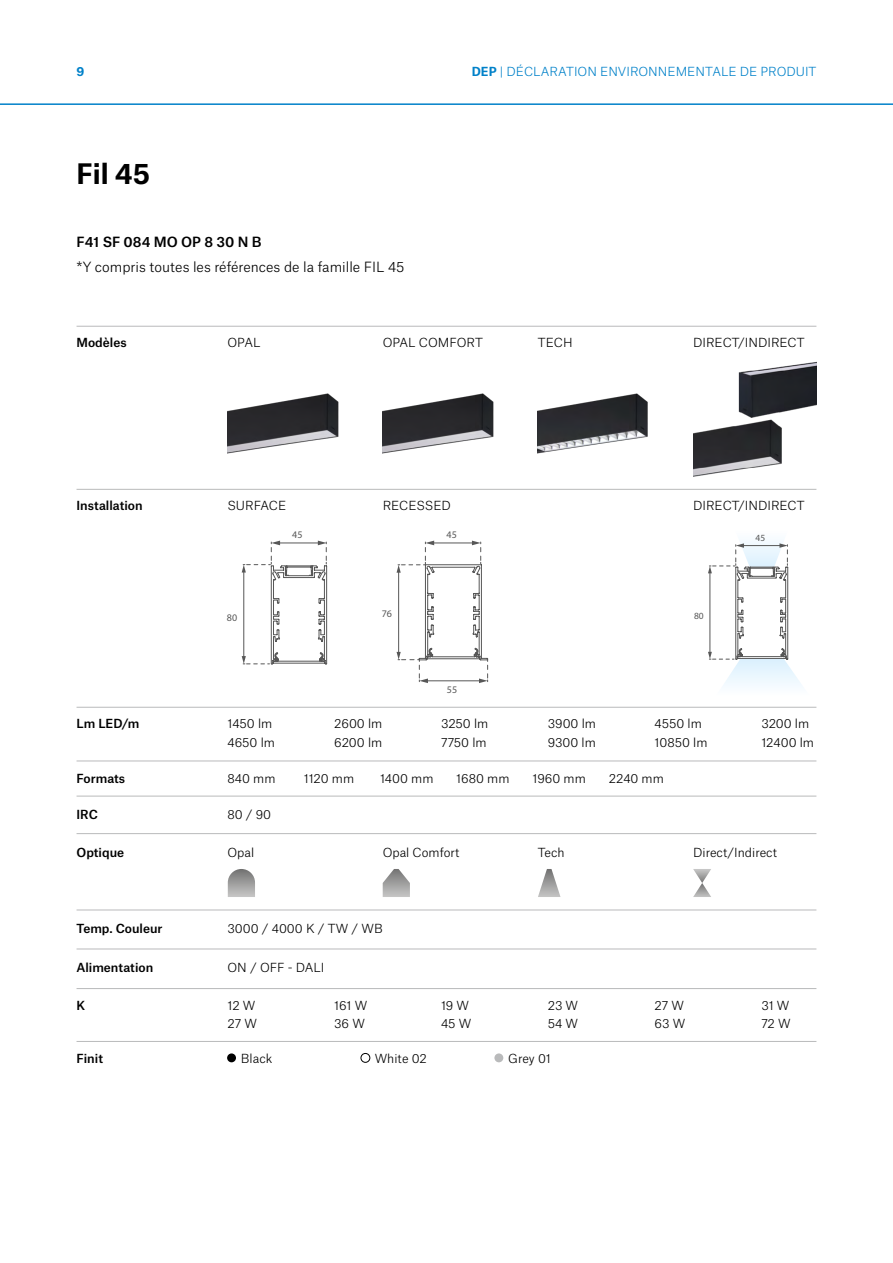
<style>
.page{position:relative;width:893px;height:1263px;background:#fff}
.page>*{position:absolute;margin:0;border:0;box-sizing:border-box;transform-origin:0 0}
.t1{font:700 27px "Atlas Grotesk";color:#000}
.t2{font:300 13.5px "Atlas Grotesk";color:#000}
.t3{font:500 13.5px "Atlas Grotesk";color:#000}
.t4{font:300 12px/19.2px "Atlas Grotesk";color:#000}
.t5{font:500 12px "Atlas Grotesk";color:#000}
.t6{font:300 12px "Atlas Grotesk";color:#0081c9}
.t7{font:700 12px "Atlas Grotesk";color:#0081c9}
.t8{font:10.05px "Myriad Pro";color:#575757}
.t9{font:9.45px "Myriad Pro";color:#575757}
.s1{font-weight:700}
</style>
<div class="page">
<hr style="left:0;top:103px;width:893px;height:2px;background:#0081c9">
<hr style="left:77px;top:326px;width:739px;height:1px;background:#b9babb">
<hr style="left:77px;top:489px;width:739px;height:1px;background:#b9babb">
<hr style="left:77px;top:707px;width:739px;height:1px;background:#b9babb">
<hr style="left:77px;top:988px;width:739px;height:1px;background:#b9babb">
<hr style="left:77px;top:1041px;width:739px;height:1px;background:#b9babb">
<hr style="left:77px;top:761px;width:739px;height:1px;background:#b9babb">
<hr style="left:77px;top:796px;width:739px;height:1px;background:#b9babb">
<hr style="left:77px;top:909px;width:739px;height:1px;background:#b9babb">
<hr style="left:77px;top:948px;width:739px;height:1px;background:#b9babb">
<hr style="left:77px;top:833px;width:739px;height:1px;background:#b9babb">
<svg style="left:228px;top:869px;width:27px;height:28px"></svg>
<svg style="left:383px;top:869px;width:27px;height:28px"></svg>
<svg style="left:538px;top:869px;width:22px;height:28px"></svg>
<svg style="left:693px;top:869px;width:18px;height:28px"></svg>
<div style="left:227px;top:1053px;width:9px;height:9px;background:#000;border-radius:50%"></div>
<div style="left:361px;top:1053px;width:9px;height:9px;border:1px solid #000;border-radius:50%"></div>
<div style="left:494px;top:1053px;width:9px;height:9px;background:#b9babb;border-radius:50%"></div>
<img style="left:227px;top:393px;width:112px;height:61px">
<img style="left:383px;top:393px;width:111px;height:61px">
<img style="left:538px;top:393px;width:110px;height:61px">
<img style="left:693px;top:362px;width:123px;height:115px">
<svg style="left:242px;top:541px;width:85px;height:124px"></svg>
<svg style="left:397px;top:541px;width:91px;height:142px"></svg>
<svg style="left:708px;top:541px;width:94px;height:145px"></svg>
<p class="t7" style="left:77px;top:62px;width:9px">9</p>
<p class="t6" style="left:472px;top:62px;width:346px"><span class="s1">DEP</span> | DÉCLARATION ENVIRONNEMENTALE DE PRODUIT</p>
<h1 class="t1" style="left:77px;top:151px;width:75px">Fil 45</h1>
<p class="t3" style="left:77px;top:231px;width:186px">F41 SF 084 MO OP 8 30 N B</p>
<p class="t2" style="left:77px;top:256px;width:329px">*Y compris toutes les références de la famille FIL 45</p>
<p class="t5" style="left:77px;top:333px;width:52px">Modèles</p>
<p class="t4" style="left:227px;top:332px;width:35px">OPAL</p>
<p class="t4" style="left:383px;top:332px;width:102px">OPAL COMFORT</p>
<p class="t4" style="left:538px;top:332px;width:36px">TECH</p>
<p class="t4" style="left:693px;top:332px;width:113px">DIRECT/INDIRECT</p>
<p class="t5" style="left:77px;top:496px;width:68px">Installation</p>
<p class="t4" style="left:227px;top:495px;width:60px">SURFACE</p>
<p class="t4" style="left:383px;top:495px;width:70px">RECESSED</p>
<p class="t4" style="left:693px;top:495px;width:113px">DIRECT/INDIRECT</p>
<p class="t8" style="left:292px;top:528px;width:12px">45</p>
<p class="t8" style="left:447px;top:528px;width:12px">45</p>
<p class="t9" style="left:755px;top:532px;width:11px">45</p>
<p class="t8" style="left:227px;top:611px;width:12px">80</p>
<p class="t8" style="left:382px;top:607px;width:12px">76</p>
<p class="t9" style="left:694px;top:610px;width:11px">80</p>
<p class="t8" style="left:447px;top:683px;width:12px">55</p>
<p class="t5" style="left:77px;top:714px;width:64px">Lm LED/m</p>
<p class="t4" style="left:227px;top:713px;width:49px">1450 lm<br>4650 lm</p>
<p class="t4" style="left:334px;top:713px;width:50px">2600 lm<br>6200 lm</p>
<p class="t4" style="left:441px;top:713px;width:49px">3250 lm<br>7750 lm</p>
<p class="t4" style="left:548px;top:713px;width:50px">3900 lm<br>9300 lm</p>
<p class="t4" style="left:655px;top:713px;width:54px">4550 lm<br>10850 lm</p>
<p class="t4" style="left:761px;top:713px;width:54px">3200 lm<br>12400 lm</p>
<p class="t5" style="left:77px;top:769px;width:50px">Formats</p>
<p class="t5" style="left:77px;top:805px;width:23px">IRC</p>
<p class="t4" style="left:227px;top:768px;width:50px">840 mm</p>
<p class="t4" style="left:227px;top:804px;width:45px">80 / 90</p>
<p class="t4" style="left:304px;top:768px;width:52px">1120 mm</p>
<p class="t4" style="left:380px;top:768px;width:55px">1400 mm</p>
<p class="t4" style="left:456px;top:768px;width:55px">1680 mm</p>
<p class="t4" style="left:533px;top:768px;width:55px">1960 mm</p>
<p class="t4" style="left:609px;top:768px;width:57px">2240 mm</p>
<p class="t5" style="left:77px;top:842px;width:49px">Optique</p>
<p class="t4" style="left:227px;top:841px;width:28px">Opal</p>
<p class="t4" style="left:383px;top:841px;width:78px">Opal Comfort</p>
<p class="t4" style="left:538px;top:841px;width:28px">Tech</p>
<p class="t4" style="left:693px;top:841px;width:86px">Direct/Indirect</p>
<p class="t5" style="left:77px;top:919px;width:88px">Temp. Couleur</p>
<p class="t5" style="left:77px;top:958px;width:78px">Alimentation</p>
<p class="t4" style="left:227px;top:918px;width:157px">3000 / 4000 K / TW / WB</p>
<p class="t4" style="left:227px;top:957px;width:99px">ON / OFF - DALI</p>
<p class="t5" style="left:77px;top:995px;width:10px">K</p>
<p class="t4" style="left:227px;top:995px;width:31px;line-height:18px">12 W<br>27 W</p>
<p class="t4" style="left:334px;top:995px;width:35px;line-height:18px">161 W<br>36 W</p>
<p class="t4" style="left:441px;top:995px;width:32px;line-height:18px">19 W<br>45 W</p>
<p class="t4" style="left:548px;top:995px;width:32px;line-height:18px">23 W<br>54 W</p>
<p class="t4" style="left:655px;top:995px;width:32px;line-height:18px">27 W<br>63 W</p>
<p class="t4" style="left:761px;top:995px;width:31px;line-height:18px">31 W<br>72 W</p>
<p class="t5" style="left:77px;top:1048px;width:28px">Finit</p>
<p class="t4" style="left:241px;top:1047px;width:33px">Black</p>
<p class="t4" style="left:375px;top:1047px;width:54px">White 02</p>
<p class="t4" style="left:508px;top:1047px;width:44px">Grey 01</p>
</div>
